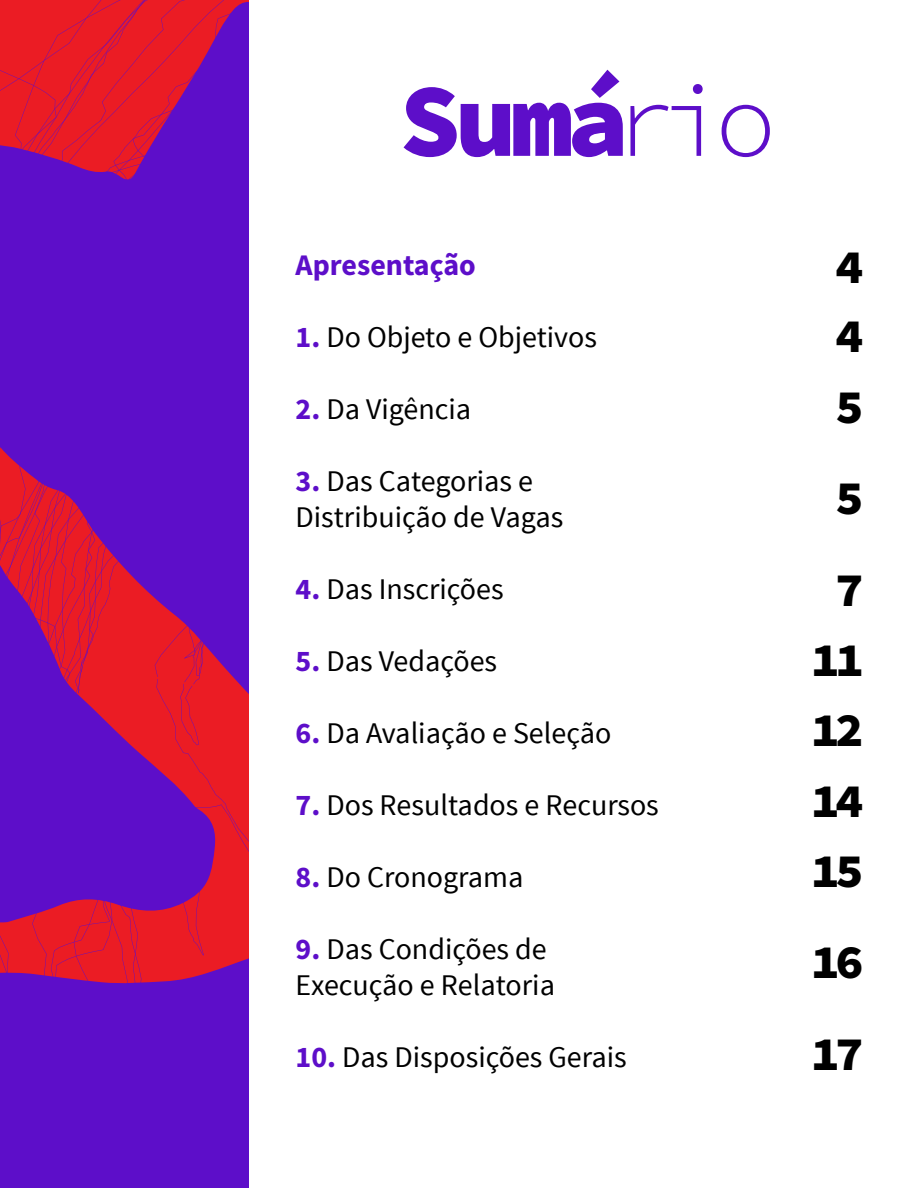
<style>
.page{position:relative;width:918px;height:1188px;background:#fff}
.page>*{position:absolute;margin:0;border:0;box-sizing:border-box;transform-origin:0 0}
.t1{font:103.8px "Source Code Variable";letter-spacing:-.075em;color:#5d0ec9}
.t2{font:48px/70.2px "Source Code Variable";letter-spacing:-.095em;color:#000;text-align:justify}
.t3{font:30px/36px "Source Sans Pro";color:#000}
.t4{font:30px "Source Sans Variable";color:#5d0ec9}
.s1{font-family:"Source Sans Variable";color:#5d0ec9}
</style>
<div class="page">
<svg style="left:148px;top:760px;width:101px;height:408px;background:#8e128f"></svg>
<svg style="left:0;top:0;width:249px;height:742px;background:#cd1946"></svg>
<svg style="left:5px;top:42px;width:244px;height:694px;background:#84119a"></svg>
<svg style="left:0;top:613px;width:148px;height:575px;background:#7e11a2"></svg>
<h1 class="t1" style="left:399px;top:46px;width:379px">Sumário</h1>
<p class="t4" style="left:296px;top:247px;width:182px">Apresentação</p>
<p class="t3" style="left:296px;top:320px;width:303px"><span class="s1">1.</span> Do Objeto e Objetivos</p>
<p class="t3" style="left:296px;top:392px;width:177px"><span class="s1">2.</span> Da Vigência</p>
<p class="t3" style="left:296px;top:464px;width:269px"><span class="s1">3.</span> Das Categorias e<br>Distribuição de Vagas</p>
<p class="t3" style="left:296px;top:572px;width:210px"><span class="s1">4.</span> Das Inscrições</p>
<p class="t3" style="left:296px;top:644px;width:203px"><span class="s1">5.</span> Das Vedações</p>
<p class="t3" style="left:296px;top:716px;width:317px"><span class="s1">6.</span> Da Avaliação e Seleção</p>
<p class="t3" style="left:296px;top:788px;width:365px"><span class="s1">7.</span> Dos Resultados e Recursos</p>
<p class="t3" style="left:296px;top:860px;width:229px"><span class="s1">8.</span> Do Cronograma</p>
<p class="t3" style="left:296px;top:932px;width:261px"><span class="s1">9.</span> Das Condições de<br>Execução e Relatoria</p>
<p class="t3" style="left:296px;top:1040px;width:333px"><span class="s1">10.</span> Das Disposições Gerais</p>
<h2 class="t2" style="left:835px;top:233px;width:30px">4<br>4<br>5</h2>
<h2 class="t2" style="left:835px;top:454px;width:30px;line-height:91.5px">5<br>7</h2>
<h2 class="t2" style="left:811px;top:627px;width:55px">11<br>12<br>14<br>15</h2>
<h2 class="t2" style="left:811px;top:918px;width:55px;line-height:91.5px">16<br>17</h2>
</div>
